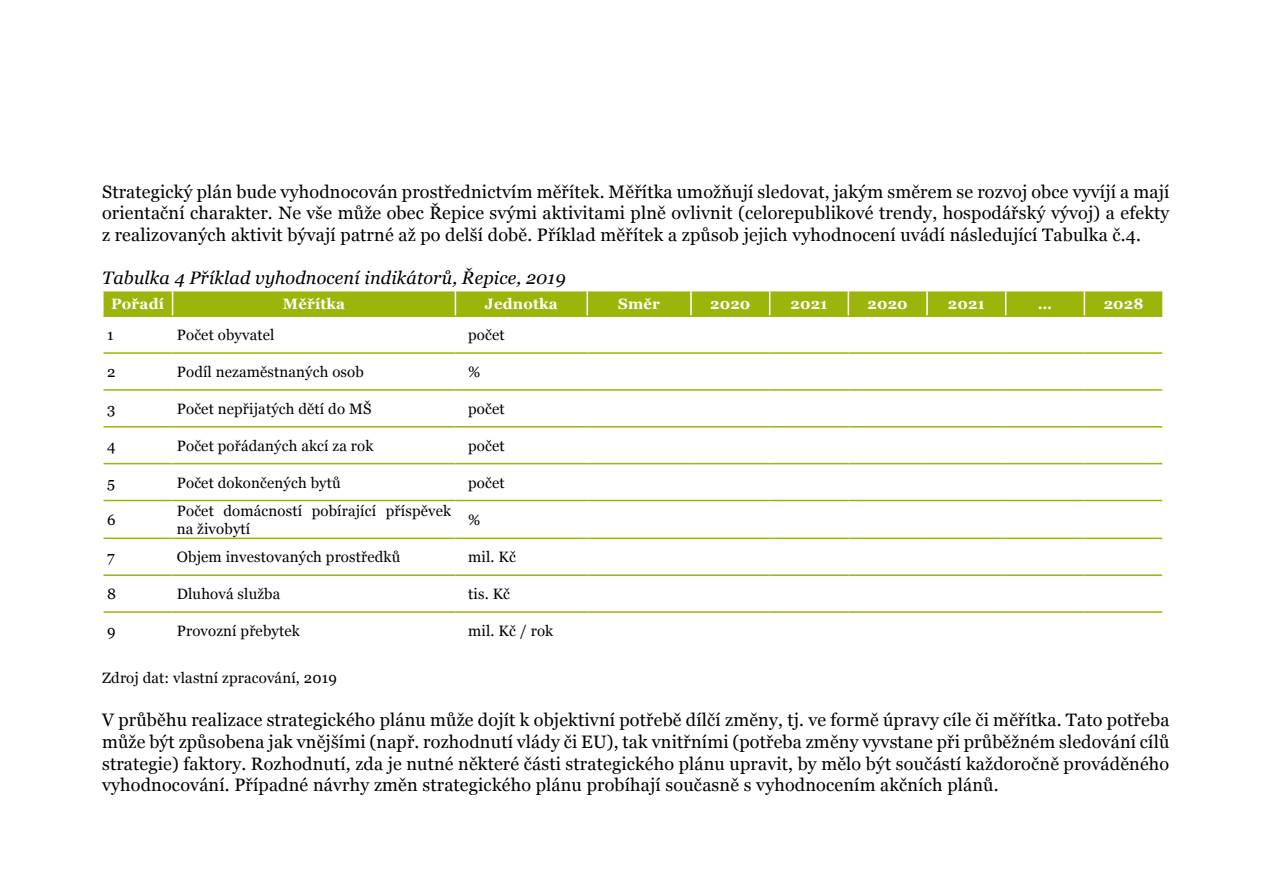
<style>
.page{position:relative;width:1263px;height:893px;background:#fff}
.page>*{position:absolute;margin:0;border:0;box-sizing:border-box;transform-origin:0 0}
.t1{font:18px/21.6px "Georgia";letter-spacing:.01em;color:#000;text-align:justify}
.t2{font:italic 18px "Georgia";letter-spacing:.01em;color:#000}
.t3{font:15px/18px "Georgia";letter-spacing:.01em;color:#000}
.t4{font:700 15px "Georgia";letter-spacing:.01em;color:#fff}
</style>
<div class="page">
<div style="left:103px;top:291px;width:1059px;height:25px;background:#9db40a"></div>
<hr style="left:104px;top:315px;width:69px;height:2px;background:#9db40a">
<hr style="left:173px;top:315px;width:282px;height:2px;background:#9db40a">
<hr style="left:455px;top:315px;width:132px;height:2px;background:#9db40a">
<hr style="left:587px;top:315px;width:104px;height:2px;background:#9db40a">
<hr style="left:691px;top:315px;width:79px;height:2px;background:#9db40a">
<hr style="left:770px;top:315px;width:78px;height:2px;background:#9db40a">
<hr style="left:848px;top:315px;width:79px;height:2px;background:#9db40a">
<hr style="left:927px;top:315px;width:79px;height:2px;background:#9db40a">
<hr style="left:1006px;top:315px;width:78px;height:2px;background:#9db40a">
<hr style="left:1084px;top:315px;width:78px;height:2px;background:#9db40a">
<hr style="left:104px;top:352px;width:69px;height:2px;background:#9db40a">
<hr style="left:173px;top:352px;width:282px;height:2px;background:#9db40a">
<hr style="left:455px;top:352px;width:132px;height:2px;background:#9db40a">
<hr style="left:587px;top:352px;width:104px;height:2px;background:#9db40a">
<hr style="left:691px;top:352px;width:79px;height:2px;background:#9db40a">
<hr style="left:770px;top:352px;width:78px;height:2px;background:#9db40a">
<hr style="left:848px;top:352px;width:79px;height:2px;background:#9db40a">
<hr style="left:927px;top:352px;width:79px;height:2px;background:#9db40a">
<hr style="left:1006px;top:352px;width:78px;height:2px;background:#9db40a">
<hr style="left:1084px;top:352px;width:78px;height:2px;background:#9db40a">
<hr style="left:104px;top:389px;width:69px;height:2px;background:#9db40a">
<hr style="left:173px;top:389px;width:282px;height:2px;background:#9db40a">
<hr style="left:455px;top:389px;width:132px;height:2px;background:#9db40a">
<hr style="left:587px;top:389px;width:104px;height:2px;background:#9db40a">
<hr style="left:691px;top:389px;width:79px;height:2px;background:#9db40a">
<hr style="left:770px;top:389px;width:78px;height:2px;background:#9db40a">
<hr style="left:848px;top:389px;width:79px;height:2px;background:#9db40a">
<hr style="left:927px;top:389px;width:79px;height:2px;background:#9db40a">
<hr style="left:1006px;top:389px;width:78px;height:2px;background:#9db40a">
<hr style="left:1084px;top:389px;width:78px;height:2px;background:#9db40a">
<hr style="left:104px;top:426px;width:69px;height:1px;background:#9db40a">
<hr style="left:173px;top:426px;width:282px;height:1px;background:#9db40a">
<hr style="left:455px;top:426px;width:132px;height:1px;background:#9db40a">
<hr style="left:587px;top:426px;width:104px;height:1px;background:#9db40a">
<hr style="left:691px;top:426px;width:79px;height:1px;background:#9db40a">
<hr style="left:770px;top:426px;width:78px;height:1px;background:#9db40a">
<hr style="left:848px;top:426px;width:79px;height:1px;background:#9db40a">
<hr style="left:927px;top:426px;width:79px;height:1px;background:#9db40a">
<hr style="left:1006px;top:426px;width:78px;height:1px;background:#9db40a">
<hr style="left:1084px;top:426px;width:78px;height:1px;background:#9db40a">
<hr style="left:104px;top:463px;width:69px;height:1px;background:#9db40a">
<hr style="left:173px;top:463px;width:282px;height:1px;background:#9db40a">
<hr style="left:455px;top:463px;width:132px;height:1px;background:#9db40a">
<hr style="left:587px;top:463px;width:104px;height:1px;background:#9db40a">
<hr style="left:691px;top:463px;width:79px;height:1px;background:#9db40a">
<hr style="left:770px;top:463px;width:78px;height:1px;background:#9db40a">
<hr style="left:848px;top:463px;width:79px;height:1px;background:#9db40a">
<hr style="left:927px;top:463px;width:79px;height:1px;background:#9db40a">
<hr style="left:1006px;top:463px;width:78px;height:1px;background:#9db40a">
<hr style="left:1084px;top:463px;width:78px;height:1px;background:#9db40a">
<hr style="left:104px;top:500px;width:69px;height:1px;background:#9db40a">
<hr style="left:173px;top:500px;width:282px;height:1px;background:#9db40a">
<hr style="left:455px;top:500px;width:132px;height:1px;background:#9db40a">
<hr style="left:587px;top:500px;width:104px;height:1px;background:#9db40a">
<hr style="left:691px;top:500px;width:79px;height:1px;background:#9db40a">
<hr style="left:770px;top:500px;width:78px;height:1px;background:#9db40a">
<hr style="left:848px;top:500px;width:79px;height:1px;background:#9db40a">
<hr style="left:927px;top:500px;width:79px;height:1px;background:#9db40a">
<hr style="left:1006px;top:500px;width:78px;height:1px;background:#9db40a">
<hr style="left:1084px;top:500px;width:78px;height:1px;background:#9db40a">
<hr style="left:104px;top:538px;width:69px;height:1px;background:#9db40a">
<hr style="left:173px;top:538px;width:282px;height:1px;background:#9db40a">
<hr style="left:455px;top:538px;width:132px;height:1px;background:#9db40a">
<hr style="left:587px;top:538px;width:104px;height:1px;background:#9db40a">
<hr style="left:691px;top:538px;width:79px;height:1px;background:#9db40a">
<hr style="left:770px;top:538px;width:78px;height:1px;background:#9db40a">
<hr style="left:848px;top:538px;width:79px;height:1px;background:#9db40a">
<hr style="left:927px;top:538px;width:79px;height:1px;background:#9db40a">
<hr style="left:1006px;top:538px;width:78px;height:1px;background:#9db40a">
<hr style="left:1084px;top:538px;width:78px;height:1px;background:#9db40a">
<hr style="left:104px;top:574px;width:69px;height:2px;background:#9db40a">
<hr style="left:173px;top:574px;width:282px;height:2px;background:#9db40a">
<hr style="left:455px;top:574px;width:132px;height:2px;background:#9db40a">
<hr style="left:587px;top:574px;width:104px;height:2px;background:#9db40a">
<hr style="left:691px;top:574px;width:79px;height:2px;background:#9db40a">
<hr style="left:770px;top:574px;width:78px;height:2px;background:#9db40a">
<hr style="left:848px;top:574px;width:79px;height:2px;background:#9db40a">
<hr style="left:927px;top:574px;width:79px;height:2px;background:#9db40a">
<hr style="left:1006px;top:574px;width:78px;height:2px;background:#9db40a">
<hr style="left:1084px;top:574px;width:78px;height:2px;background:#9db40a">
<hr style="left:104px;top:611px;width:69px;height:2px;background:#9db40a">
<hr style="left:173px;top:611px;width:282px;height:2px;background:#9db40a">
<hr style="left:455px;top:611px;width:132px;height:2px;background:#9db40a">
<hr style="left:587px;top:611px;width:104px;height:2px;background:#9db40a">
<hr style="left:691px;top:611px;width:79px;height:2px;background:#9db40a">
<hr style="left:770px;top:611px;width:78px;height:2px;background:#9db40a">
<hr style="left:848px;top:611px;width:79px;height:2px;background:#9db40a">
<hr style="left:927px;top:611px;width:79px;height:2px;background:#9db40a">
<hr style="left:1006px;top:611px;width:78px;height:2px;background:#9db40a">
<hr style="left:1084px;top:611px;width:78px;height:2px;background:#9db40a">
<p class="t1" style="left:102px;top:180px;width:1069px">Strategický plán bude vyhodnocován prostřednictvím měřítek. Měřítka umožňují sledovat, jakým směrem se rozvoj obce vyvíjí a mají orientační charakter. Ne vše může obec Řepice svými aktivitami plně ovlivnit (celorepublikové trendy, hospodářský vývoj) a efekty z realizovaných aktivit bývají patrné až po delší době. Příklad měřítek a způsob jejich vyhodnocení uvádí následující Tabulka č.4.</p>
<p class="t2" style="left:102px;top:265px;width:465px">Tabulka 4 Příklad vyhodnocení indikátorů, Řepice, 2019</p>
<p class="t4" style="left:111px;top:293px;width:54px">Pořadí</p>
<p class="t4" style="left:283px;top:293px;width:64px">Měřítka</p>
<p class="t4" style="left:485px;top:293px;width:74px">Jednotka</p>
<p class="t4" style="left:618px;top:293px;width:43px">Směr</p>
<p class="t4" style="left:710px;top:293px;width:42px">2020</p>
<p class="t4" style="left:790px;top:293px;width:39px">2021</p>
<p class="t4" style="left:867px;top:293px;width:42px">2020</p>
<p class="t4" style="left:948px;top:293px;width:39px">2021</p>
<p class="t4" style="left:1038px;top:293px;width:16px">…</p>
<p class="t4" style="left:1104px;top:293px;width:41px">2028</p>
<p class="t3" style="left:107px;top:325px;width:8px">1</p>
<p class="t3" style="left:177px;top:325px;width:99px">Počet obyvatel</p>
<p class="t3" style="left:468px;top:325px;width:38px">počet</p>
<p class="t3" style="left:107px;top:362px;width:10px">2</p>
<p class="t3" style="left:177px;top:362px;width:189px">Podíl nezaměstnaných osob</p>
<p class="t3" style="left:468px;top:362px;width:14px">%</p>
<p class="t3" style="left:107px;top:399px;width:10px">3</p>
<p class="t3" style="left:177px;top:399px;width:196px">Počet nepřijatých dětí do MŠ</p>
<p class="t3" style="left:468px;top:399px;width:38px">počet</p>
<p class="t3" style="left:107px;top:436px;width:10px">4</p>
<p class="t3" style="left:177px;top:436px;width:198px">Počet pořádaných akcí za rok</p>
<p class="t3" style="left:468px;top:436px;width:38px">počet</p>
<p class="t3" style="left:107px;top:473px;width:9px">5</p>
<p class="t3" style="left:177px;top:473px;width:165px">Počet dokončených bytů</p>
<p class="t3" style="left:468px;top:473px;width:38px">počet</p>
<p class="t3" style="left:107px;top:510px;width:10px">6</p>
<p class="t3" style="left:177px;top:501px;width:276px">Počet domácností pobírající příspěvek na živobytí</p>
<p class="t3" style="left:468px;top:510px;width:14px">%</p>
<p class="t3" style="left:107px;top:548px;width:9px">7</p>
<p class="t3" style="left:177px;top:548px;width:225px">Objem investovaných prostředků</p>
<p class="t3" style="left:468px;top:548px;width:49px">mil. Kč</p>
<p class="t3" style="left:107px;top:584px;width:10px">8</p>
<p class="t3" style="left:177px;top:584px;width:105px">Dluhová služba</p>
<p class="t3" style="left:468px;top:584px;width:43px">tis. Kč</p>
<p class="t3" style="left:107px;top:621px;width:10px">9</p>
<p class="t3" style="left:177px;top:621px;width:125px">Provozní přebytek</p>
<p class="t3" style="left:468px;top:621px;width:87px">mil. Kč / rok</p>
<p class="t3" style="left:102px;top:668px;width:236px">Zdroj dat: vlastní zpracování, 2019</p>
<p class="t1" style="left:102px;top:709px;width:1069px">V průběhu realizace strategického plánu může dojít k objektivní potřebě dílčí změny, tj. ve formě úpravy cíle či měřítka. Tato potřeba může být způsobena jak vnějšími (např. rozhodnutí vlády či EU), tak vnitřními (potřeba změny vyvstane při průběžném sledování cílů strategie) faktory. Rozhodnutí, zda je nutné některé části strategického plánu upravit, by mělo být součástí každoročně prováděného vyhodnocování. Případné návrhy změn strategického plánu probíhají současně s vyhodnocením akčních plánů.</p>
</div>
